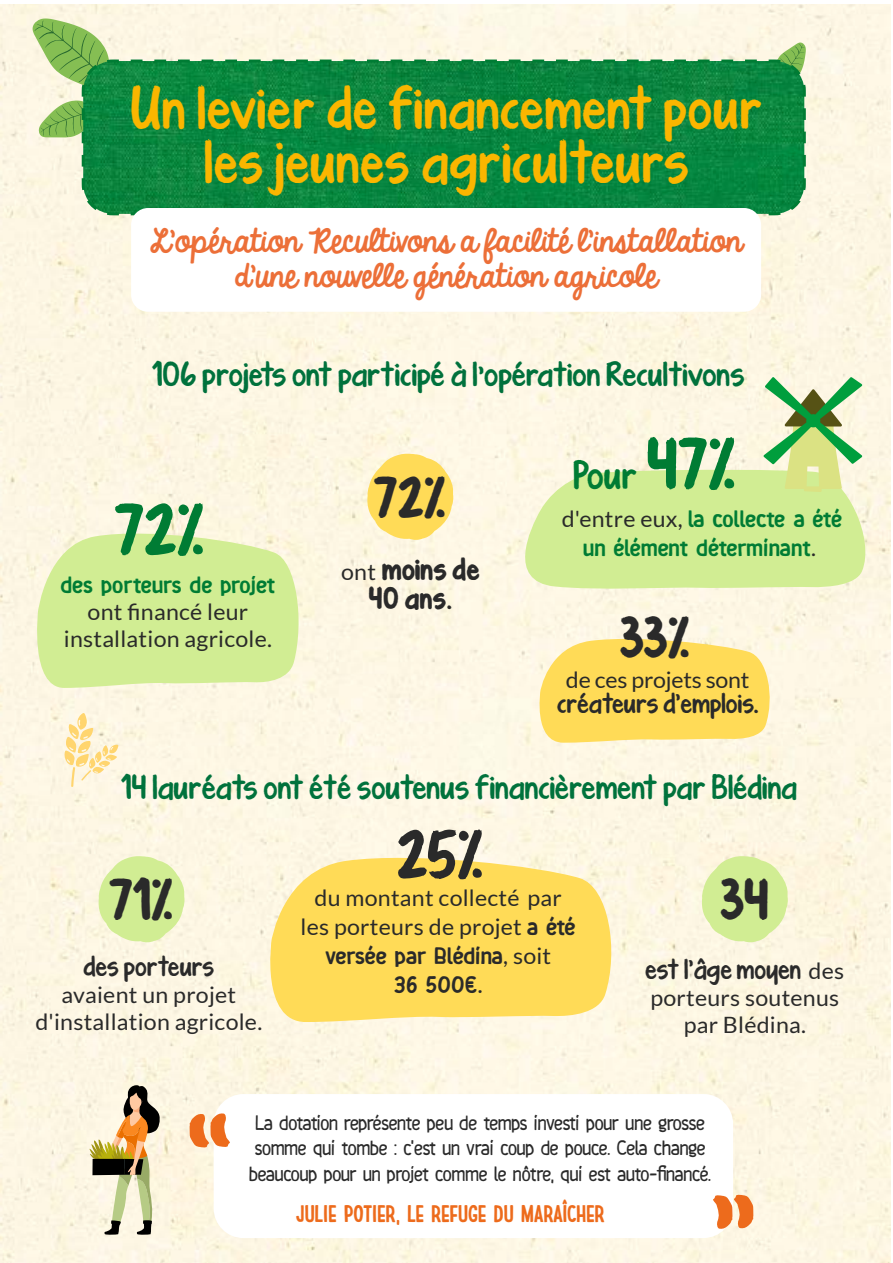
<style>
.page{position:relative;width:893px;height:1263px;background:#fff}
.page>*{position:absolute;margin:0;border:0;box-sizing:border-box;transform-origin:0 0}
.t1{font:108px "KG Turning Tables Bledina";color:#ed6b1c}
.t2{font:700 55.65px "KG Turning Tables Bledina";color:#007c34}
.t3{font:700 52.5px "KG Turning Tables Bledina";color:#2a2a2a}
.t4{font:45px/54px "KG Turning Tables Bledina";letter-spacing:.025em;color:#fab600;text-align:center}
.t5{font:700 44.55px "KG Turning Tables Bledina";color:#2a2a2a}
.t6{font:30px "KG Turning Tables Bledina";color:#007c34}
.t7{font:28.5px/34.2px "KG Always A Good Time Bledina Regular";color:#ec6f38;text-align:center}
.t8{font:25.5px "KG Turning Tables Bledina";letter-spacing:.01em;color:#00723c}
.t9{font:25.5px "KG Turning Tables Bledina";letter-spacing:.01em;color:#00713c}
.t10{font:900 24px "Chimphand Bledina";letter-spacing:-.01em;color:#007c34}
.t11{font:900 condensed 24px "Chimphand Bledina";letter-spacing:-.005em;color:#ed6b1c}
.t12{font:900 24px/28.8px "Chimphand Bledina";letter-spacing:-.01em;color:#2a2a2a;text-align:center}
.t13{font:900 24px "Chimphand Bledina";letter-spacing:-.03em;color:#007c34}
.t14{font:700 24px/28.8px "KG Turning Tables Bledina";letter-spacing:.01em;color:#2a2a2a;text-align:center}
.t15{font:22.5px/27px "Lato";letter-spacing:.01em;color:#2a2a2a;text-align:center}
.t16{font:22.5px "Lato";letter-spacing:-.01em;color:#2a2a2a}
.t17{font:700 21px/25.2px "Chimphand Bledina";letter-spacing:-.01em;color:#2a2a2a;text-align:center}
.t18{font:21px "KG Turning Tables Bledina";letter-spacing:.01em;color:#2a2a2a}
.s1{font-family:"Lato";font-weight:400;font-size:22.5px}
.s2{font-weight:400;font-size:22.5px}
.s3{font-family:"Lato";font-weight:400;font-size:22.5px;color:#2a2a2a}
.s4{font-family:"Chimphand Bledina";font-weight:900;font-size:24px}
.s5{font-family:"Lato";font-size:22.5px}
</style>
<div class="page">
<svg style="left:33px;top:19px;width:84px;height:69px;background:#b4d28f"></svg>
<svg style="left:39px;top:100px;width:41px;height:72px;background:#cbddaa"></svg>
<svg style="left:772px;top:43px;width:34px;height:15px"></svg>
<svg style="left:80px;top:58px;width:727px;height:159px;background:#0f8944"></svg>
<div style="left:131px;top:208px;width:630px;height:104px;background:#fff;border-radius:17px"></div>
<svg style="left:29px;top:527px;width:275px;height:161px;background:#d9eea1"></svg>
<svg style="left:260px;top:851px;width:359px;height:171px;background:#fee072"></svg>
<svg style="left:506px;top:468px;width:369px;height:123px;background:#d9eea1"></svg>
<svg style="left:367px;top:453px;width:87px;height:87px;background:#fee177"></svg>
<svg style="left:98px;top:856px;width:87px;height:87px;background:#dbefa5"></svg>
<svg style="left:701px;top:856px;width:87px;height:87px;background:#dbeea4"></svg>
<svg style="left:764px;top:377px;width:98px;height:115px;background:#b4d498"></svg>
<svg style="left:64px;top:713px;width:55px;height:74px;background:#fdedc4"></svg>
<svg style="left:88px;top:1084px;width:73px;height:151px;background:#c9bc9b"></svg>
<svg style="left:533px;top:635px;width:242px;height:108px;background:#fee072"></svg>
<h3 class="t4" style="left:131px;top:86px;width:633px">Un levier de financement pour les jeunes agriculteurs</h3>
<h3 class="t7" style="left:150px;top:226px;width:594px">L’opération Recultivons a facilité l’installation d’une nouvelle génération agricole</h3>
<p class="t9" style="left:157px;top:362px;width:589px">106 projets ont participé à l’opération Recultivons</p>
<h2 class="t2" style="left:114px;top:503px;width:93px">72%</h2>
<p class="t10" style="left:60px;top:570px;width:216px">des porteurs de projet</p>
<p class="t15" style="left:64px;top:598px;width:210px">ont financé leur installation agricole.</p>
<h3 class="t5" style="left:374px;top:477px;width:75px">72%</h3>
<p class="t14" style="left:341px;top:557px;width:140px"><span class="s1">ont</span> moins de<br>40 ans<span class="s2">.</span></p>
<h3 class="t6" style="left:573px;top:461px;width:65px">Pour</h3>
<h2 class="t2" style="left:647px;top:438px;width:92px">47%</h2>
<p class="t13" style="left:562px;top:504px;width:282px"><span class="s3">d'entre eux,</span> la collecte a été</p>
<p class="t10" style="left:583px;top:533px;width:234px">un élément déterminant<span class="s3">.</span></p>
<h3 class="t5" style="left:621px;top:616px;width:72px">33%</h3>
<p class="t16" style="left:566px;top:667px;width:185px">de ces projets sont</p>
<p class="t18" style="left:557px;top:693px;width:203px">créateurs d'emplois.</p>
<p class="t8" style="left:126px;top:775px;width:673px">14 lauréats ont été soutenus financièrement par Blédina</p>
<h3 class="t3" style="left:397px;top:830px;width:89px">25%</h3>
<h3 class="t5" style="left:109px;top:879px;width:67px">71%</h3>
<h3 class="t5" style="left:721px;top:879px;width:50px">34</h3>
<p class="t15" style="left:301px;top:883px;width:277px;line-height:28.8px">du montant collecté par les porteurs de projet <span class="s4">a été</span></p>
<p class="t12" style="left:325px;top:941px;width:228px">versée par Blédina<span class="s1">, soit<br></span>36 500€.</p>
<p class="t18" style="left:83px;top:957px;width:132px">des porteurs</p>
<p class="t15" style="left:35px;top:981px;width:228px">avaient un projet d'installation agricole.</p>
<p class="t18" style="left:645px;top:960px;width:200px">est l'âge moyen <span class="s5">des</span></p>
<p class="t15" style="left:650px;top:984px;width:190px">porteurs soutenus par Blédina.</p>
<h1 class="t1" style="left:234px;top:1164px;width:50px;rotate:-180deg">"</h1>
<p class="t17" style="left:249px;top:1111px;width:464px">La dotation représente peu de temps investi pour une grosse somme qui tombe : c'est un vrai coup de pouce. Cela change beaucoup pour un projet comme le nôtre, qui est auto-financé.</p>
<p class="t11" style="left:296px;top:1198px;width:311px">JULIE POTIER, LE REFUGE DU MARAÎCHER</p>
<h1 class="t1" style="left:709px;top:1178px;width:50px">"</h1>
</div>
